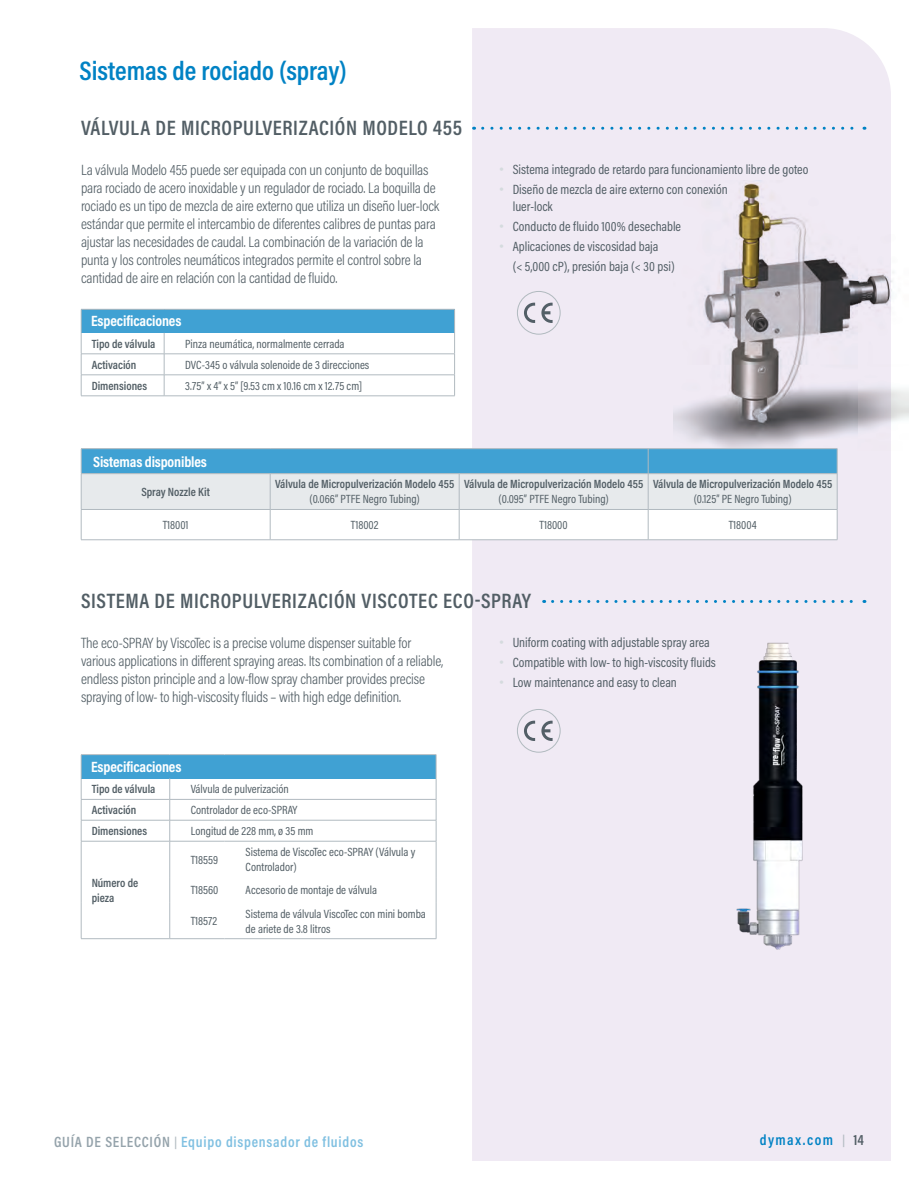
<style>
.page{position:relative;width:918px;height:1188px;background:#fff}
.page>*{position:absolute;margin:0;border:0;box-sizing:border-box;transform-origin:0 0}
.t1{font:600 27px "Acumin Pro Cond";color:#0082c4}
.t2{font:600 21px "Acumin Pro Cond";letter-spacing:.03em;color:#525e65}
.t3{font:300 15px/18px "Acumin Pro Cond";letter-spacing:-.01em;color:#525e65}
.t4{font:700 15px "Acumin Pro Cond";letter-spacing:-.01em;color:#fff}
.t5{font:600 15px "Acumin Pro Cond";letter-spacing:.05em;color:#80c0e1}
.t6{font:600 15px "Acumin Pro Cond";letter-spacing:.1em;color:#0082c4}
.t7{font:600 15px "Acumin Pro Cond";color:#525e65}
.t8{font:13.5px/16.5px "Acumin Pro Cond";color:#525e65}
.t9{font:12px/15px "Acumin Pro Cond";color:#525e65}
.t10{font:600 12px/15px "Acumin Pro Cond";color:#525e65}
.s1{font-family:"Arial Nova Cond";color:#d5dbde}
.s2{color:#95a3ab}
.s3{font-size:12px;color:#b1bac0}
</style>
<div class="page">
<div style="left:472px;top:28px;width:419px;height:1133px;background:#f0eaf4"></div>
<img style="left:674px;top:181px;width:234px;height:270px">
<hr style="left:81px;top:540px;width:189px;height:1px;background:#b1bac0">
<hr style="left:270px;top:540px;width:189px;height:1px;background:#b1bac0">
<hr style="left:459px;top:540px;width:189px;height:1px;background:#b1bac0">
<hr style="left:648px;top:540px;width:189px;height:1px;background:#b1bac0">
<hr style="left:81px;top:448px;width:189px;height:1px;background:#b1bac0">
<hr style="left:270px;top:448px;width:189px;height:1px;background:#b1bac0">
<hr style="left:459px;top:448px;width:189px;height:1px;background:#b1bac0">
<hr style="left:648px;top:448px;width:189px;height:1px;background:#b1bac0">
<svg style="left:81px;top:449px;width:757px;height:91px"></svg>
<hr style="left:81px;top:473px;width:189px;height:1px;background:#b1bac0">
<hr style="left:270px;top:473px;width:189px;height:1px;background:#b1bac0">
<hr style="left:459px;top:473px;width:189px;height:1px;background:#b1bac0">
<hr style="left:648px;top:473px;width:189px;height:1px;background:#b1bac0">
<div style="left:81px;top:309px;width:374px;height:24px;background:#40a1d3"></div>
<hr style="left:81px;top:354px;width:83px;height:1px;background:#b1bac0">
<hr style="left:164px;top:354px;width:291px;height:1px;background:#b1bac0">
<hr style="left:81px;top:375px;width:83px;height:1px;background:#b1bac0">
<hr style="left:164px;top:375px;width:291px;height:1px;background:#b1bac0">
<svg style="left:164px;top:333px;width:1px;height:63px"></svg>
<hr style="left:81px;top:396px;width:83px;height:1px;background:#b1bac0">
<hr style="left:164px;top:396px;width:291px;height:1px;background:#b1bac0">
<hr style="left:81px;top:309px;width:83px;height:1px;background:#b1bac0">
<svg style="left:81px;top:309px;width:1px;height:87px"></svg>
<hr style="left:164px;top:309px;width:291px;height:1px;background:#b1bac0">
<svg style="left:454px;top:309px;width:1px;height:87px"></svg>
<div style="left:81px;top:755px;width:355px;height:23px;background:#40a1d3"></div>
<hr style="left:81px;top:799px;width:89px;height:1px;background:#b1bac0">
<hr style="left:170px;top:799px;width:55px;height:1px;background:#b1bac0">
<hr style="left:225px;top:799px;width:211px;height:1px;background:#b1bac0">
<hr style="left:81px;top:820px;width:89px;height:1px;background:#b1bac0">
<hr style="left:170px;top:820px;width:55px;height:1px;background:#b1bac0">
<svg style="left:169px;top:778px;width:1px;height:63px"></svg>
<hr style="left:225px;top:820px;width:211px;height:1px;background:#b1bac0">
<hr style="left:81px;top:841px;width:89px;height:1px;background:#b1bac0">
<hr style="left:81px;top:841px;width:1px;height:36px;background:#b1bac0">
<hr style="left:170px;top:841px;width:55px;height:1px;background:#b1bac0">
<hr style="left:169px;top:841px;width:1px;height:36px;background:#b1bac0">
<hr style="left:225px;top:841px;width:211px;height:1px;background:#b1bac0">
<hr style="left:436px;top:841px;width:1px;height:36px;background:#b1bac0">
<svg style="left:81px;top:877px;width:1px;height:26px"></svg>
<svg style="left:169px;top:877px;width:1px;height:26px"></svg>
<svg style="left:436px;top:877px;width:1px;height:26px"></svg>
<hr style="left:81px;top:903px;width:1px;height:36px;background:#b1bac0">
<hr style="left:169px;top:903px;width:1px;height:36px;background:#b1bac0">
<hr style="left:436px;top:903px;width:1px;height:36px;background:#b1bac0">
<hr style="left:81px;top:938px;width:89px;height:1px;background:#b1bac0">
<hr style="left:170px;top:938px;width:55px;height:1px;background:#b1bac0">
<hr style="left:225px;top:938px;width:211px;height:1px;background:#b1bac0">
<hr style="left:81px;top:754px;width:89px;height:1px;background:#b1bac0">
<svg style="left:81px;top:755px;width:1px;height:86px"></svg>
<hr style="left:170px;top:754px;width:55px;height:1px;background:#b1bac0">
<hr style="left:225px;top:754px;width:211px;height:1px;background:#b1bac0">
<svg style="left:436px;top:755px;width:1px;height:86px"></svg>
<img style="left:731px;top:643px;width:79px;height:307px">
<svg style="left:483px;top:127px;width:382px;height:3px"></svg>
<svg style="left:553px;top:600px;width:312px;height:3px"></svg>
<svg style="left:524px;top:721px;width:11px;height:20px"></svg>
<svg style="left:541px;top:721px;width:12px;height:20px"></svg>
<div style="left:517px;top:709px;width:44px;height:44px;border:1px solid #b1babf;border-radius:50%"></div>
<svg style="left:524px;top:303px;width:11px;height:20px"></svg>
<svg style="left:541px;top:303px;width:12px;height:20px"></svg>
<div style="left:517px;top:291px;width:44px;height:44px;border:1px solid #b1babf;border-radius:50%"></div>
<h1 class="t1" style="left:80px;top:53px;width:269px">Sistemas de rociado (spray)</h1>
<h2 class="t2" style="left:81px;top:114px;width:383px">VÁLVULA DE MICROPULVERIZACIÓN MODELO 455</h2>
<p class="t3" style="left:81px;top:161px;width:360px">La válvula Modelo 455 puede ser equipada con un conjunto de boquillas para rociado de acero inoxidable y un regulador de rociado. La boquilla de rociado es un tipo de mezcla de aire externo que utiliza un diseño luer-lock estándar que permite el intercambio de diferentes calibres de puntas para ajustar las necesidades de caudal. La combinación de la variación de la punta y los controles neumáticos integrados permite el control sobre la cantidad de aire en relación con la cantidad de fluido.</p>
<p class="t8" style="left:499px;top:161px;width:311px"><span class="s1">•</span> Sistema integrado de retardo para funcionamiento libre de goteo</p>
<p class="t8" style="left:513px;top:181px;width:217px;text-indent:-14px"><span class="s1">•</span> Diseño de mezcla de aire externo con conexión luer-lock</p>
<p class="t8" style="left:499px;top:217px;width:183px"><span class="s1">•</span> Conducto de fluido 100% desechable</p>
<p class="t8" style="left:513px;top:236px;width:163px;line-height:20px;text-indent:-14px"><span class="s1">•</span> Aplicaciones de viscosidad baja<br>(&lt; 5,000 cP), presión baja (&lt; 30 psi)</p>
<p class="t4" style="left:91px;top:311px;width:92px">Especificaciones</p>
<p class="t10" style="left:92px;top:336px;width:65px">Tipo de válvula</p>
<p class="t9" style="left:185px;top:336px;width:161px">Pinza neumática, normalmente cerrada</p>
<p class="t10" style="left:92px;top:357px;width:46px">Activación</p>
<p class="t9" style="left:185px;top:357px;width:186px">DVC-345 o válvula solenoide de 3 direcciones</p>
<p class="t10" style="left:92px;top:378px;width:57px">Dimensiones</p>
<p class="t9" style="left:185px;top:378px;width:179px">3.75” x 4” x 5” [9.53 cm x 10.16 cm x 12.75 cm]</p>
<p class="t4" style="left:93px;top:452px;width:115px">Sistemas disponibles</p>
<p class="t10" style="left:141px;top:484px;width:70px">Spray Nozzle Kit</p>
<p class="t10" style="left:275px;top:477px;width:181px">Válvula de Micropulverización Modelo 455</p>
<p class="t9" style="left:309px;top:492px;width:112px">(0.066” PTFE Negro Tubing)</p>
<p class="t10" style="left:464px;top:477px;width:181px">Válvula de Micropulverización Modelo 455</p>
<p class="t9" style="left:499px;top:492px;width:112px">(0.095” PTFE Negro Tubing)</p>
<p class="t10" style="left:653px;top:477px;width:181px">Válvula de Micropulverización Modelo 455</p>
<p class="t9" style="left:694px;top:492px;width:99px">(0.125” PE Negro Tubing)</p>
<p class="t9" style="left:163px;top:517px;width:27px">T18001</p>
<p class="t9" style="left:351px;top:517px;width:29px">T18002</p>
<p class="t9" style="left:540px;top:517px;width:30px">T18000</p>
<p class="t9" style="left:729px;top:517px;width:29px">T18004</p>
<h2 class="t2" style="left:81px;top:587px;width:452px">SISTEMA DE MICROPULVERIZACIÓN VISCOTEC ECO-SPRAY</h2>
<p class="t3" style="left:81px;top:633px;width:364px">The eco-SPRAY by ViscoTec is a precise volume dispenser suitable for various applications in different spraying areas. Its combination of a reliable, endless piston principle and a low-flow spray chamber provides precise spraying of low- to high-viscosity fluids – with high edge definition.</p>
<p class="t4" style="left:91px;top:757px;width:92px">Especificaciones</p>
<p class="t10" style="left:92px;top:781px;width:65px">Tipo de válvula</p>
<p class="t9" style="left:191px;top:781px;width:100px">Válvula de pulverización</p>
<p class="t10" style="left:92px;top:802px;width:46px">Activación</p>
<p class="t9" style="left:191px;top:802px;width:108px">Controlador de eco-SPRAY</p>
<p class="t10" style="left:92px;top:823px;width:57px">Dimensiones</p>
<p class="t9" style="left:191px;top:823px;width:124px">Longitud de 228 mm, ø 35 mm</p>
<p class="t10" style="left:92px;top:875px;width:48px">Número de pieza</p>
<p class="t9" style="left:191px;top:852px;width:29px">T18559</p>
<p class="t9" style="left:246px;top:844px;width:171px">Sistema de ViscoTec eco-SPRAY (Válvula y<br>Controlador)</p>
<p class="t9" style="left:191px;top:883px;width:29px">T18560</p>
<p class="t9" style="left:246px;top:883px;width:133px">Accesorio de montaje de válvula</p>
<p class="t9" style="left:191px;top:913px;width:28px">T18572</p>
<p class="t9" style="left:246px;top:906px;width:182px">Sistema de válvula ViscoTec con mini bomba de ariete de 3.8 litros</p>
<p class="t8" style="left:499px;top:633px;width:212px"><span class="s1">•</span> Uniform coating with adjustable spray area</p>
<p class="t8" style="left:499px;top:654px;width:218px"><span class="s1">•</span> Compatible with low- to high-viscosity fluids</p>
<p class="t8" style="left:499px;top:674px;width:179px"><span class="s1">•</span> Low maintenance and easy to clean</p>
<p class="t5" style="left:54px;top:1132px;width:311px"><span class="s2">GUÍA DE SELECCIÓN</span> <span class="s3">|</span> Equipo dispensador de fluidos</p>
<p class="t7" style="left:854px;top:1130px;width:12px">14</p>
<p class="t6" style="left:760px;top:1130px;width:87px">dymax.com <span class="s3">|</span></p>
</div>
